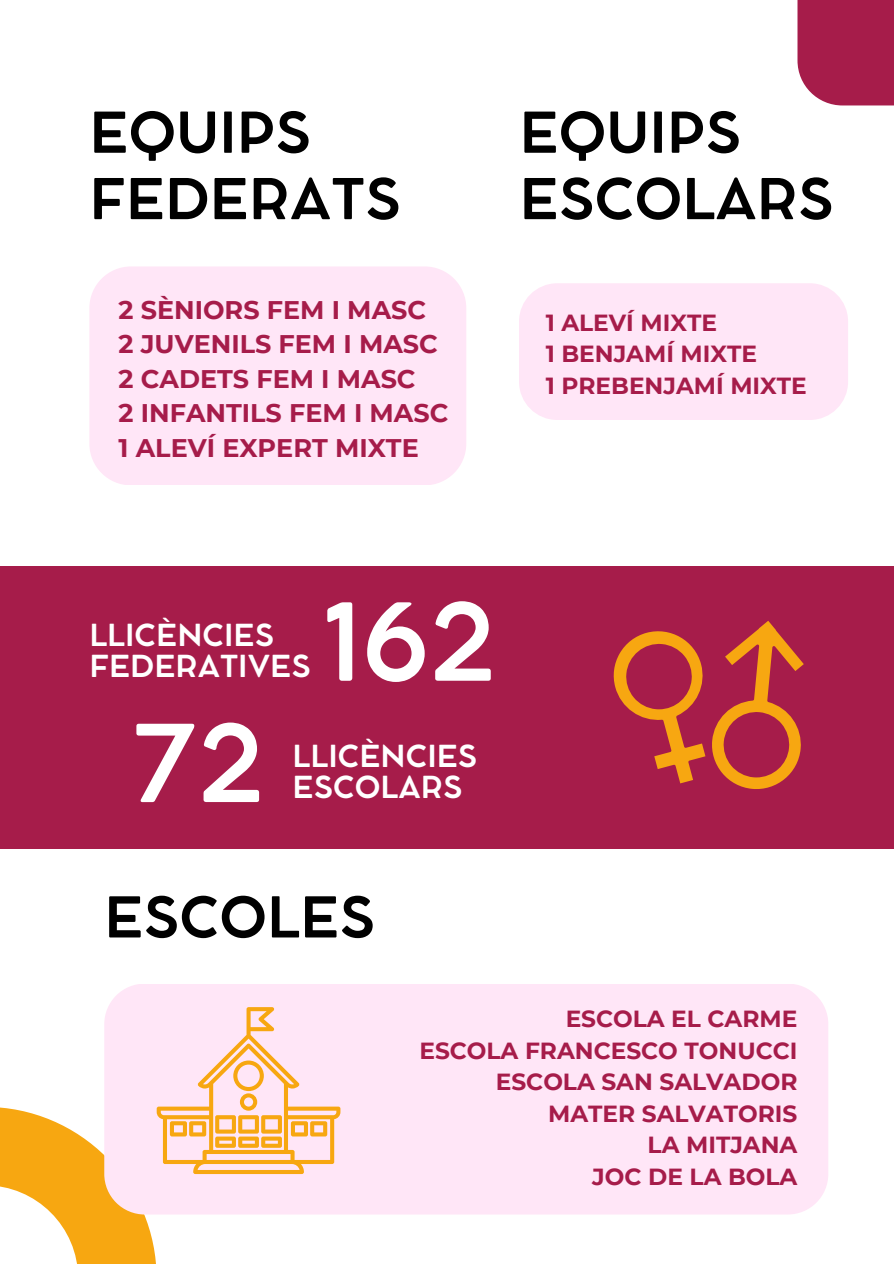
<style>
.page{position:relative;width:894px;height:1264px;background:#fff}
.page>*{position:absolute;margin:0;border:0;box-sizing:border-box;transform-origin:0 0}
.t1{font:700 105.6px "Cocomat Pro";color:#fff}
.t2{font:700 55.5px/66.3px "Cocomat Pro";color:#000}
.t3{font:700 30px/30.3px "Cocomat Pro";color:#fff}
.t4{font:700 25.5px/34.7px "Montserrat";color:#a61c4a}
.t5{font:700 23.25px/31.5px "Montserrat";color:#a61c4a;text-align:right}
</style>
<div class="page">
<div style="left:797px;top:0;width:96px;height:105px;background:#a61c4a"></div>
<div style="left:0;top:565px;width:893px;height:283px;background:#a61c4a"></div>
<svg style="left:613px;top:621px;width:190px;height:168px"></svg>
<div style="left:89px;top:266px;width:377px;height:219px;background:#ffe6f7;border-radius:42px"></div>
<div style="left:519px;top:283px;width:328px;height:137px;background:#ffe6f7;border-radius:38px"></div>
<div style="left:108px;top:984px;width:720px;height:230px;background:#ffe6f7"></div>
<svg style="left:0;top:1007px;width:340px;height:256px"></svg>
<h2 class="t2" style="left:89px;top:104px;width:313px">EQUIPS<br>FEDERATS</h2>
<p class="t4" style="left:118px;top:292px;width:331px">2 SÈNIORS FEM I MASC<br>2 JUVENILS FEM I MASC<br>2 CADETS FEM I MASC<br>2 INFANTILS FEM I MASC<br>1 ALEVÍ EXPERT MIXTE</p>
<h2 class="t2" style="left:519px;top:104px;width:315px">EQUIPS<br>ESCOLARS</h2>
<p class="t5" style="left:545px;top:307px;width:262px;text-align:left">1 ALEVÍ MIXTE<br>1 BENJAMÍ MIXTE<br>1 PREBENJAMÍ MIXTE</p>
<p class="t3" style="left:89px;top:623px;width:223px">LLICÈNCIES<br>FEDERATIVES</p>
<h1 class="t1" style="left:323px;top:602px;width:175px">162</h1>
<h1 class="t1" style="left:132px;top:723px;width:134px">72</h1>
<p class="t3" style="left:292px;top:744px;width:186px">LLICÈNCIES<br>ESCOLARS</p>
<h2 class="t2" style="left:104px;top:889px;width:272px">ESCOLES</h2>
<p class="t5" style="left:419px;top:1002px;width:379px">ESCOLA EL CARME<br>ESCOLA FRANCESCO TONUCCI<br>ESCOLA SAN SALVADOR<br>MATER SALVATORIS<br>LA MITJANA<br>JOC DE LA BOLA</p>
</div>
